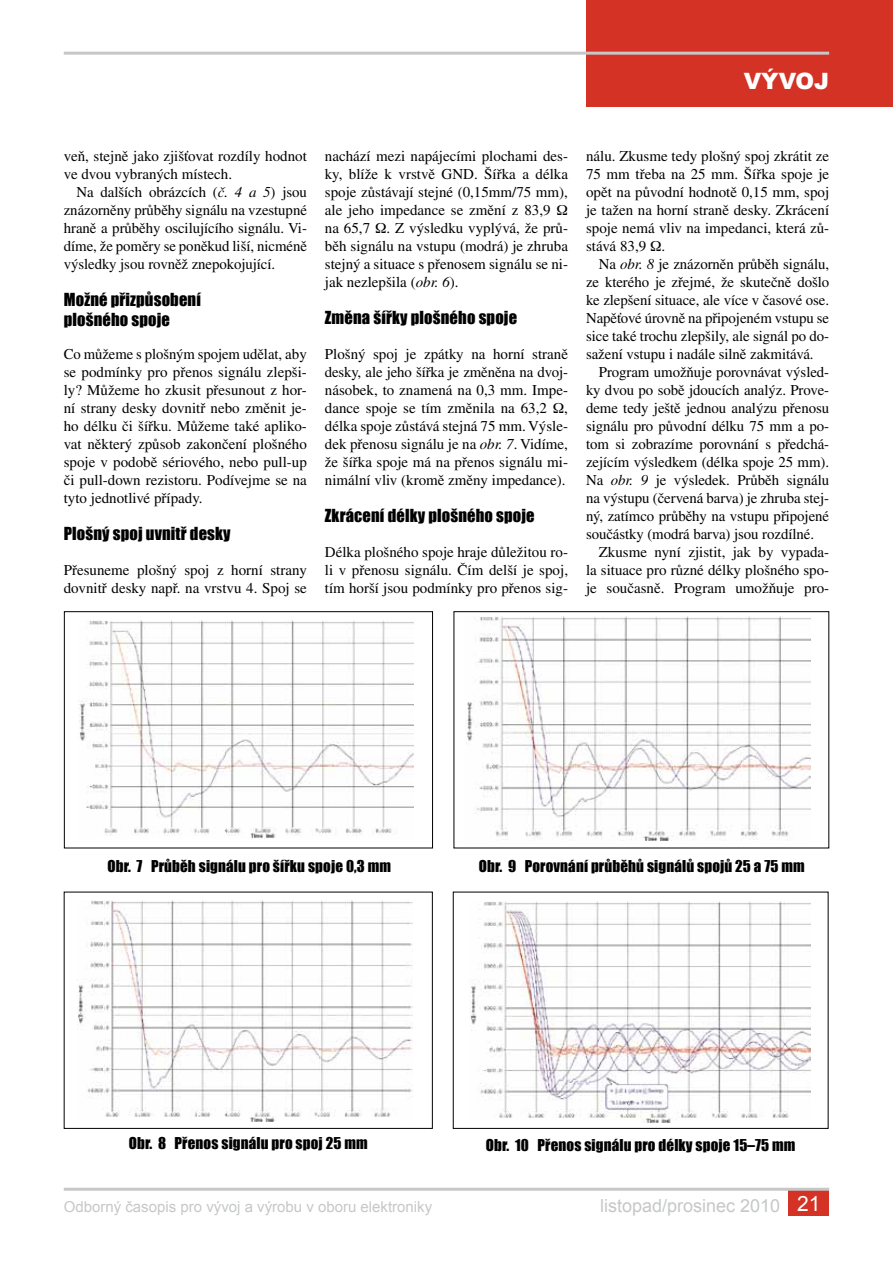
<style>
.page{position:relative;width:893px;height:1263px;background:#fff}
.page>*{position:absolute;margin:0;border:0;box-sizing:border-box;transform-origin:0 0}
.t1{font:900 22.5px "Arial";color:#fff}
.t2{font:18px "Arial";color:#c6c7c8}
.t3{font:16.5px/19.8px "Impact";letter-spacing:.01em;color:#000}
.t4{font:15px/18px "Times CE";color:#000;text-align:justify}
.t5{font:15px "Impact";letter-spacing:.01em;color:#000}
.t6{font:15px "Arial";color:#c6c7c8}
.s1{font-style:italic}
.s2{font-size:21px;color:#fff}
</style>
<div class="page">
<div style="left:586px;top:0;width:307px;height:106px;background:#d43225"></div>
<hr style="left:64px;top:52px;width:765px;height:3px;background:#c6c7c8">
<div style="left:788px;top:1189px;width:41px;height:27px;background:#d43225"></div>
<hr style="left:64px;top:1188px;width:765px;height:3px;background:#c6c7c8">
<img style="left:78px;top:620px;width:335px;height:219px">
<div style="left:64px;top:611px;width:369px;height:237px;border:1px solid #000"></div>
<img style="left:466px;top:616px;width:345px;height:224px">
<div style="left:454px;top:611px;width:375px;height:237px;border:1px solid #000"></div>
<img style="left:470px;top:901px;width:341px;height:221px">
<div style="left:453px;top:892px;width:375px;height:237px;border:1px solid #000"></div>
<img style="left:78px;top:900px;width:335px;height:221px">
<div style="left:64px;top:892px;width:369px;height:237px;border:1px solid #000"></div>
<h1 class="t1" style="left:744px;top:64px;width:87px">VÝVOJ</h1>
<p class="t4" style="left:64px;top:146px;width:245px">veň, stejně jako zjišťovat rozdíly hodnot ve dvou vybraných místech.</p>
<p class="t4" style="left:64px;top:182px;width:245px;text-indent:13px">Na dalších obrázcích (<span class="s1">č. 4 a 5</span>) jsou znázorněny průběhy signálu na vzestupné hraně a průběhy oscilujícího signálu. Vi&shy;díme, že poměry se poněkud liší, nicméně výsledky jsou rovněž znepokojující.</p>
<p class="t3" style="left:64px;top:290px;width:139px">Možné přizpůsobení plošného spoje</p>
<p class="t4" style="left:64px;top:344px;width:245px">Co můžeme s plošným spojem udělat, aby se podmínky pro přenos signálu zlepši&shy;ly? Můžeme ho zkusit přesunout z hor&shy;ní strany desky dovnitř nebo změnit je&shy;ho délku či šířku. Můžeme také apliko&shy;vat některý způsob zakončení plošného spoje v podobě sériového, nebo pull-up či pull-down rezistoru. Podívejme se na tyto jednotlivé případy.</p>
<p class="t3" style="left:64px;top:524px;width:168px">Plošný spoj uvnitř desky</p>
<p class="t4" style="left:64px;top:560px;width:245px">Přesuneme plošný spoj z horní strany dovnitř desky např. na vrstvu 4. Spoj se</p>
<p class="t4" style="left:325px;top:146px;width:245px;text-align:left">nachází mezi napájecími plochami des&shy;ky, blíže k vrstvě GND. Šířka a délka spoje zůstávají stejné (0,15mm/75 mm), ale jeho impedance se změní z 83,9 na 65,7 . Z výsledku vyplývá, že prů&shy;běh signálu na vstupu (modrá) je zhruba stejný a situace s přenosem signálu se ni&shy;jak nezlepšila (<span class="s1">obr. 6</span>).</p>
<p class="t3" style="left:325px;top:308px;width:194px">Změna šířky plošného spoje</p>
<p class="t4" style="left:325px;top:344px;width:245px">Plošný spoj je zpátky na horní straně desky, ale jeho šířka je změněna na dvoj&shy;násobek, to znamená na 0,3 mm. Impe&shy;dance spoje se tím změnila na 63,2 , délka spoje zůstává stejná 75 mm. Výsle&shy;dek přenosu signálu je na <span class="s1">obr. 7</span>. Vidíme, že šířka spoje má na přenos signálu mi&shy;nimální vliv (kromě změny impedance).</p>
<p class="t3" style="left:325px;top:506px;width:211px">Zkrácení délky plošného spoje</p>
<p class="t4" style="left:325px;top:542px;width:245px">Délka plošného spoje hraje důležitou ro&shy;li v přenosu signálu. Čím delší je spoj, tím horší jsou podmínky pro přenos sig-</p>
<p class="t4" style="left:586px;top:146px;width:245px">nálu. Zkusme tedy plošný spoj zkrátit ze 75 mm třeba na 25 mm. Šířka spoje je opět na původní hodnotě 0,15 mm, spoj je tažen na horní straně desky. Zkrácení spoje nemá vliv na impedanci, která zů&shy;stává 83,9 .</p>
<p class="t4" style="left:586px;top:254px;width:245px;text-indent:13px">Na <span class="s1">obr. 8</span> je znázorněn průběh signálu, ze kterého je zřejmé, že skutečně došlo ke zlepšení situace, ale více v časové ose.<br>Napěťové úrovně na připojeném vstupu se sice také trochu zlepšily, ale signál po do&shy;sažení vstupu i nadále silně zakmitává.</p>
<p class="t4" style="left:586px;top:362px;width:245px;text-indent:13px">Program umožňuje porovnávat výsled&shy;ky dvou po sobě jdoucích analýz. Prove&shy;deme tedy ještě jednou analýzu přenosu signálu pro původní délku 75 mm a po&shy;tom si zobrazíme porovnání s předchá&shy;zejícím výsledkem (délka spoje 25 mm).<br>Na <span class="s1">obr. 9</span> je výsledek. Průběh signálu na výstupu (červená barva) je zhruba stej&shy;ný, zatímco průběhy na vstupu připojené součástky (modrá barva) jsou rozdílné.</p>
<p class="t4" style="left:586px;top:542px;width:245px;text-indent:13px">Zkusme nyní zjistit, jak by vypada&shy;la situace pro různé délky plošného spo&shy;je současně. Program umožňuje pro-</p>
<p class="t5" style="left:107px;top:855px;width:285px">Obr. 7 Průběh signálu pro šířku spoje 0,3 mm</p>
<p class="t5" style="left:479px;top:855px;width:327px">Obr. 9 Porovnání průběhů signálů spojů 25 a 75 mm</p>
<p class="t5" style="left:129px;top:1131px;width:240px">Obr. 8 Přenos signálu pro spoj 25 mm</p>
<p class="t6" style="left:64px;top:1197px;width:370px">Odborný časopis pro vývoj a výrobu v oboru elektroniky</p>
<p class="t5" style="left:486px;top:1133px;width:311px">Obr. 10 Přenos signálu pro délky spoje 15–75 mm</p>
<p class="t2" style="left:600px;top:1194px;width:222px">listopad/prosinec 2010 <span class="s2">21</span></p>
</div>
